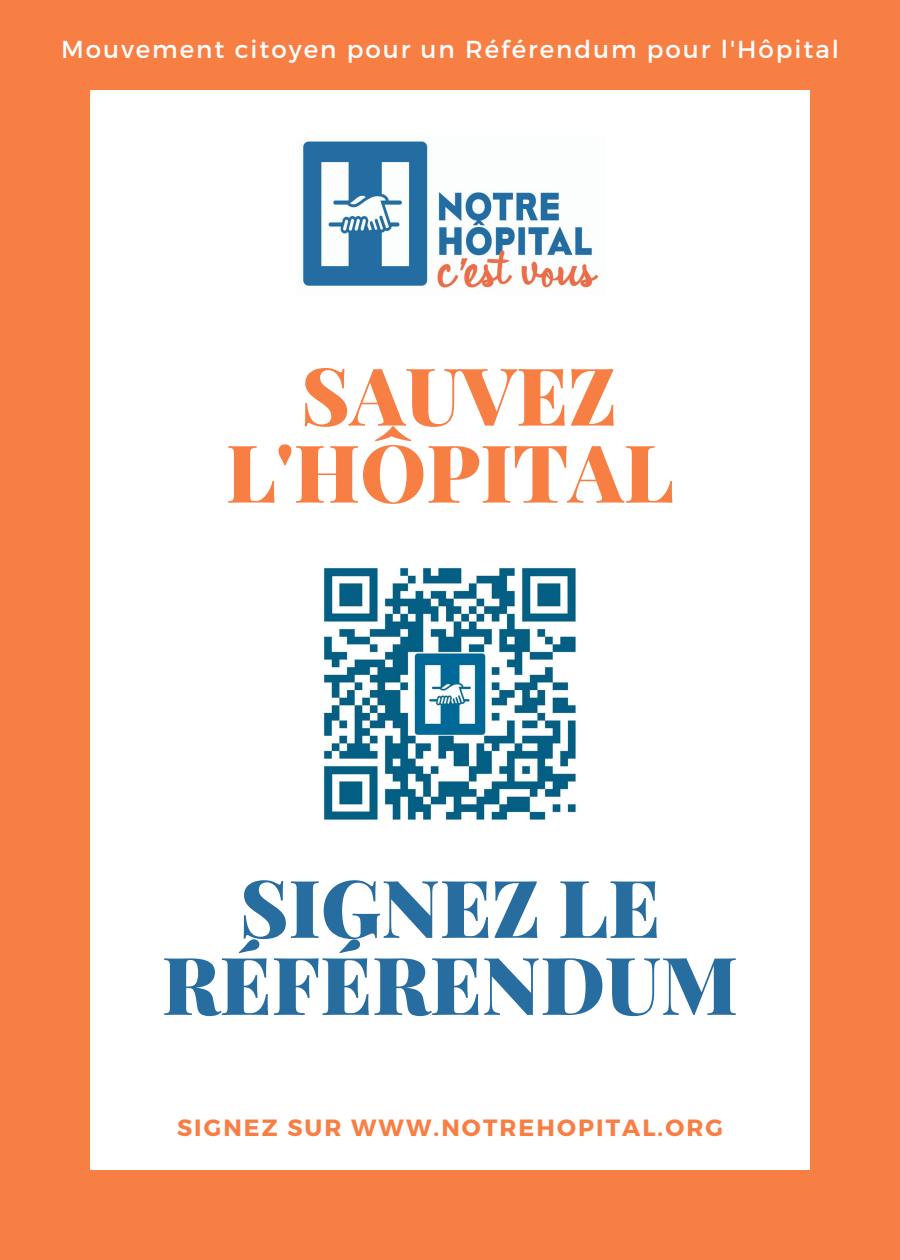
<style>
.page{position:relative;width:900px;height:1260px;background:#f87f44}
.page>*{position:absolute;margin:0;border:0;box-sizing:border-box;transform-origin:0 0}
.t1{font:900 80px/77px "Playfair Display";color:#276da0;text-align:center}
.t2{font:900 80px/77px "Playfair Display";color:#f87f44;text-align:center}
.t3{font:24.5px "Montserrat";letter-spacing:.08em;color:#fff}
.t4{font:700 23.5px "Montserrat";letter-spacing:.09em;color:#f87f44}
</style>
<div class="page">
<div style="left:90px;top:90px;width:720px;height:1080px;background:#fff"></div>
<img style="left:303px;top:141px;width:296px;height:147px">
<img style="left:323px;top:567px;width:254px;height:253px">
<p class="t3" style="left:61px;top:33px;width:779px">Mouvement citoyen pour un Référendum pour l'Hôpital</p>
<p class="t2" style="left:226px;top:354px;width:449px">SAUVEZ<br>L'HÔPITAL</p>
<p class="t1" style="left:162px;top:866px;width:577px">SIGNEZ LE<br>RÉFÉRENDUM</p>
<p class="t4" style="left:177px;top:1112px;width:547px">SIGNEZ SUR WWW.NOTREHOPITAL.ORG</p>
</div>
